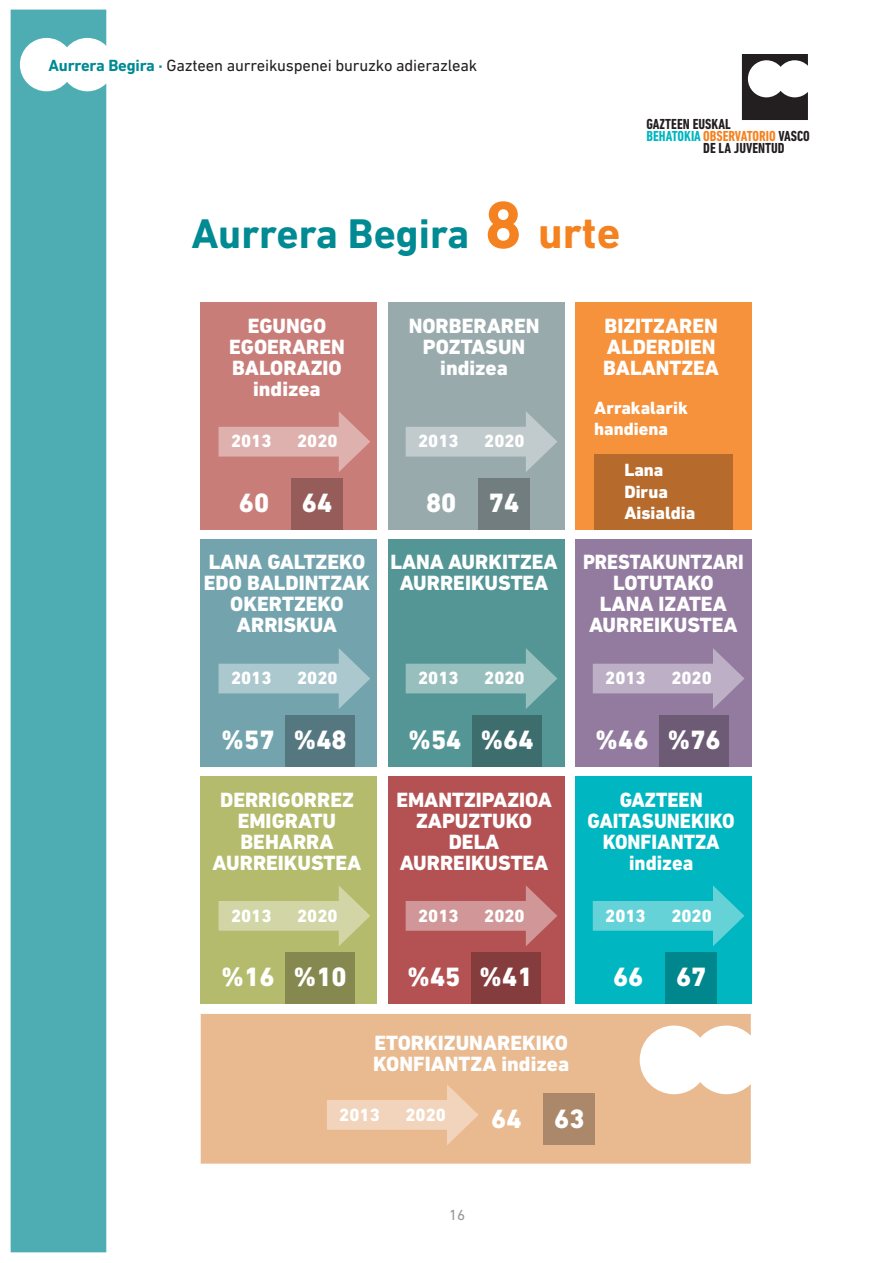
<style>
.page{position:relative;width:893px;height:1263px;background:#fff}
.page>*{position:absolute;margin:0;border:0;box-sizing:border-box;transform-origin:0 0}
.Titular_Principal{font:700 42.15px "DIN Next LT Pro";color:#008a93}
.Subtitular{font:800 27px "DIN Next LT Pro";color:#fff}
.Subtitular-2{font:800 21px/21px "DIN Next LT Pro";color:#fff;text-align:center}
.Subtitular-3{font:800 21px/21px "DIN Next LT Pro";color:#fff;text-align:center;scale:.93 1}
.Subtitular-4{font:800 21px/21px "DIN Next LT Pro";color:#fff;text-align:center;scale:.95 1}
.Subtitular-5{font:800 18px/21.6px "DIN Next LT Pro";color:#fff}
.t1{font:16.5px "DIN Next LT Pro";letter-spacing:-.01em;color:#231f20}
.t2{font:15px "DIN Next LT Pro";color:#939598}
.t3{font:700 condensed 14.85px "DIN Next LT Pro";color:#f58220}
.t4{font:700 condensed 14.85px "DIN Next LT Pro";color:#231f20}
.s1{font-weight:700;color:#008a93}
.s2{font-size:67.5px;color:#f58220}
.s3{font-size:45px;color:#f58220}
.s4{color:#00b6c0}
.s5{color:#231f20}
</style>
<div class="page">
<svg style="left:742px;top:54px;width:66px;height:66px"></svg>
<div style="left:11px;top:10px;width:95px;height:1242px;background:#4dadb3"></div>
<div style="left:201px;top:302px;width:176px;height:227px;background:#c97d79"></div>
<svg style="left:219px;top:412px;width:151px;height:60px"></svg>
<div style="left:291px;top:478px;width:52px;height:51px;background:#955c59"></div>
<div style="left:201px;top:539px;width:176px;height:227px;background:#73a4ae"></div>
<svg style="left:219px;top:648px;width:151px;height:61px"></svg>
<div style="left:285px;top:715px;width:70px;height:51px;background:#557880"></div>
<div style="left:201px;top:776px;width:176px;height:227px;background:#b5bb6c"></div>
<svg style="left:219px;top:886px;width:151px;height:60px"></svg>
<div style="left:388px;top:302px;width:176px;height:227px;background:#99aaad"></div>
<svg style="left:406px;top:412px;width:151px;height:60px"></svg>
<div style="left:478px;top:478px;width:52px;height:51px;background:#717d7f"></div>
<div style="left:388px;top:539px;width:176px;height:227px;background:#539695"></div>
<svg style="left:406px;top:648px;width:151px;height:61px"></svg>
<div style="left:388px;top:776px;width:176px;height:227px;background:#b45253"></div>
<svg style="left:406px;top:886px;width:151px;height:60px"></svg>
<div style="left:575px;top:302px;width:176px;height:227px;background:#f6923c"></div>
<div style="left:575px;top:539px;width:176px;height:227px;background:#937b9f"></div>
<svg style="left:593px;top:648px;width:151px;height:61px"></svg>
<div style="left:575px;top:776px;width:176px;height:227px;background:#00b6c0"></div>
<svg style="left:593px;top:885px;width:151px;height:61px"></svg>
<div style="left:665px;top:952px;width:52px;height:51px;background:#00868d"></div>
<div style="left:285px;top:952px;width:70px;height:51px;background:#86894f"></div>
<div style="left:472px;top:715px;width:69px;height:51px;background:#3d6e6d"></div>
<div style="left:471px;top:952px;width:69px;height:51px;background:#853c3d"></div>
<div style="left:659px;top:715px;width:70px;height:51px;background:#6d5a75"></div>
<div style="left:594px;top:454px;width:139px;height:75px;background:#b66b2c"></div>
<svg style="left:201px;top:1014px;width:550px;height:149px;background:#ebbf9a"></svg>
<svg style="left:327px;top:1084px;width:152px;height:61px;background:#ecc6a5"></svg>
<div style="left:544px;top:1093px;width:51px;height:52px;background:#ac886a"></div>
<p class="t1" style="left:48px;top:56px;width:430px"><span class="s1">Aurrera Begira ·</span> Gazteen aurreikuspenei buruzko adierazleak</p>
<p class="Titular_Principal" style="left:191px;top:209px;width:431px">Aurrera Begira <span class="s2">8</span> <span class="s3">urte</span></p>
<p class="t4" style="left:647px;top:115px;width:86px">GAZTEEN EUSKAL</p>
<p class="t3" style="left:647px;top:127px;width:165px"><span class="s4">BEHATOKIA</span> OBSERVATORIO <span class="s5">VASCO</span></p>
<p class="t4" style="left:703px;top:139px;width:83px">DE LA JUVENTUD</p>
<p class="Subtitular-2" style="left:229px;top:315px;width:117px">EGUNGO<br>EGOERAREN<br>BALORAZIO indizea</p>
<p class="Subtitular-5" style="left:231px;top:430px;width:42px">2013</p>
<p class="Subtitular-5" style="left:297px;top:430px;width:42px">2020</p>
<p class="Subtitular" style="left:239px;top:487px;width:32px">60</p>
<p class="Subtitular" style="left:302px;top:487px;width:32px">64</p>
<p class="Subtitular-2" style="left:204px;top:552px;width:168px">LANA GALTZEKO<br>EDO BALDINTZAK<br>OKERTZEKO<br>ARRISKUA</p>
<p class="Subtitular-5" style="left:231px;top:667px;width:42px">2013</p>
<p class="Subtitular-5" style="left:297px;top:667px;width:42px">2020</p>
<p class="Subtitular" style="left:221px;top:724px;width:55px">%57</p>
<p class="Subtitular" style="left:293px;top:724px;width:55px">%48</p>
<p class="Subtitular-2" style="left:213px;top:789px;width:150px">DERRIGORREZ<br>EMIGRATU<br>BEHARRA<br>AURREIKUSTEA</p>
<p class="Subtitular-5" style="left:231px;top:904px;width:42px">2013</p>
<p class="Subtitular-5" style="left:297px;top:904px;width:42px">2020</p>
<p class="Subtitular-2" style="left:409px;top:315px;width:132px">NORBERAREN<br>POZTASUN indizea</p>
<p class="Subtitular-5" style="left:418px;top:430px;width:42px">2013</p>
<p class="Subtitular-5" style="left:484px;top:430px;width:42px">2020</p>
<p class="Subtitular" style="left:426px;top:487px;width:32px">80</p>
<p class="Subtitular" style="left:489px;top:487px;width:32px">74</p>
<p class="Subtitular-2" style="left:390px;top:552px;width:169px">LANA AURKITZEA<br>AURREIKUSTEA</p>
<p class="Subtitular-5" style="left:418px;top:667px;width:42px">2013</p>
<p class="Subtitular-5" style="left:484px;top:667px;width:42px">2020</p>
<p class="Subtitular" style="left:408px;top:724px;width:55px">%54</p>
<p class="Subtitular" style="left:480px;top:724px;width:55px">%64</p>
<p class="Subtitular-2" style="left:396px;top:789px;width:157px">EMANTZIPAZIOA<br>ZAPUZTUKO<br>DELA<br>AURREIKUSTEA</p>
<p class="Subtitular-5" style="left:418px;top:904px;width:42px">2013</p>
<p class="Subtitular-5" style="left:484px;top:904px;width:42px">2020</p>
<p class="Subtitular-2" style="left:603px;top:315px;width:117px;text-align:left">BIZITZAREN<br>ALDERDIEN<br>BALANTZEA</p>
<p class="Subtitular-5" style="left:594px;top:397px;width:95px">Arrakalarik handiena</p>
<p class="Subtitular-5" style="left:624px;top:459px;width:41px">Lana</p>
<p class="Subtitular-5" style="left:624px;top:481px;width:45px">Dirua</p>
<p class="Subtitular-5" style="left:624px;top:502px;width:72px">Aisialdia</p>
<p class="Subtitular-3" style="left:583px;top:552px;width:174px">PRESTAKUNTZARI<br>LOTUTAKO<br>LANA IZATEA<br>AURREIKUSTEA</p>
<p class="Subtitular-5" style="left:605px;top:667px;width:42px">2013</p>
<p class="Subtitular-5" style="left:671px;top:667px;width:42px">2020</p>
<p class="Subtitular" style="left:595px;top:724px;width:55px">%46</p>
<p class="Subtitular" style="left:667px;top:724px;width:55px">%76</p>
<p class="Subtitular-4" style="left:588px;top:789px;width:156px">GAZTEEN<br>GAITASUNEKIKO<br>KONFIANTZA indizea</p>
<p class="Subtitular-5" style="left:605px;top:904px;width:42px">2013</p>
<p class="Subtitular-5" style="left:671px;top:904px;width:42px">2020</p>
<p class="Subtitular" style="left:221px;top:961px;width:55px">%16</p>
<p class="Subtitular" style="left:293px;top:961px;width:55px">%10</p>
<p class="Subtitular" style="left:613px;top:961px;width:32px">66</p>
<p class="Subtitular" style="left:676px;top:961px;width:32px">67</p>
<p class="Subtitular" style="left:407px;top:961px;width:55px">%45</p>
<p class="Subtitular" style="left:479px;top:961px;width:55px">%41</p>
<p class="Subtitular-2" style="left:373px;top:1032px;width:197px;text-align:left">ETORKIZUNAREKIKO<br>KONFIANTZA indizea</p>
<p class="Subtitular-5" style="left:339px;top:1103px;width:42px">2013</p>
<p class="Subtitular-5" style="left:405px;top:1103px;width:42px">2020</p>
<p class="Subtitular" style="left:491px;top:1102px;width:32px">64</p>
<p class="Subtitular" style="left:554px;top:1102px;width:32px">63</p>
<p class="t2" style="left:449px;top:1206px;width:18px">16</p>
</div>
